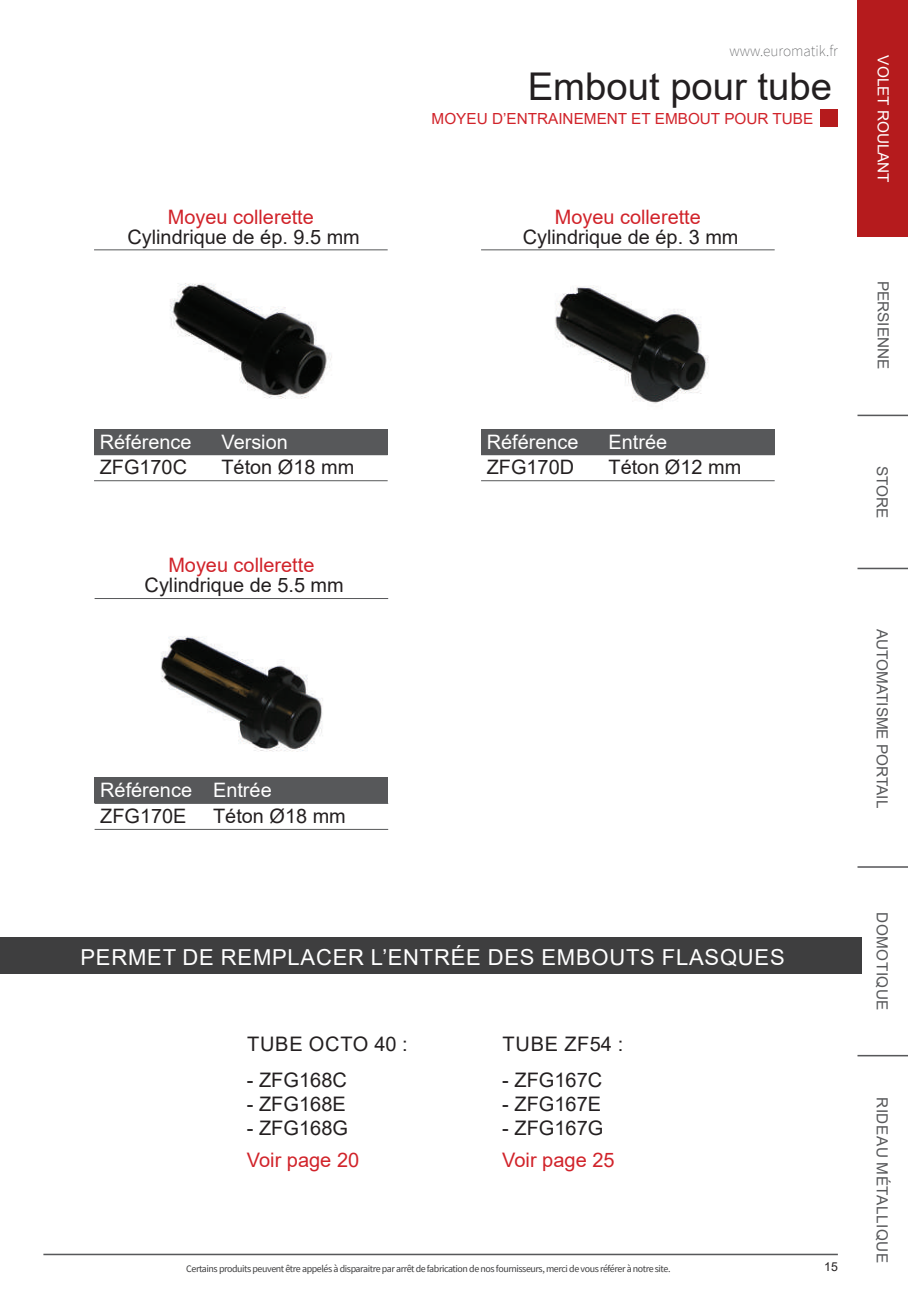
<style>
.page{position:relative;width:908px;height:1304px;background:#fff}
.page>*{position:absolute;margin:0;border:0;box-sizing:border-box;transform-origin:0 0}
.t1{font:38.2px "Arial";color:#231f20}
.t2{font:22px "Arial";letter-spacing:.035em;color:#fff}
.t3{font:20px "Arial";color:#231f20}
.t4{font:20px "Arial";letter-spacing:.035em;color:#231f20}
.t5{font:20px "Arial";color:#d1232a}
.t6{font:19.8px "Arial";color:#231f20}
.t7{font:19.8px "Arial";color:#fff}
.t8{font:19.8px "Arial";color:#d1232a}
.t9{font:15.4px "Arial";color:#d1232a}
.t10{font:15.4px "Arial";color:#57585a}
.t11{font:15.4px "Arial";letter-spacing:.035em;color:#57585a}
.t12{font:200 15.4px "Source Sans Pro";color:#57585a}
.t13{font:15.4px "Arial";color:#fff}
.t14{font:12.2px "Arial";color:#231f20}
.t15{font:10px "Source Sans Pro";letter-spacing:-.04em;color:#3e3e3f}
</style>
<div class="page">
<div style="left:820px;top:109px;width:17px;height:18px;background:#b51b1d"></div>
<hr style="left:43px;top:1254px;width:794px;height:1px;background:#57585a">
<div style="left:857px;top:0;width:50px;height:237px;background:#b51b1d"></div>
<hr style="left:857px;top:568px;width:50px;height:1px;background:#57585a">
<hr style="left:857px;top:866px;width:50px;height:2px;background:#57585a">
<hr style="left:857px;top:415px;width:50px;height:1px;background:#57585a">
<hr style="left:857px;top:1055px;width:50px;height:1px;background:#57585a">
<div style="left:0;top:937px;width:861px;height:37px;background:#3e3e3f"></div>
<div style="left:481px;top:429px;width:293px;height:26px;background:#57585a"></div>
<hr style="left:481px;top:249px;width:293px;height:1px;background:#57585a">
<hr style="left:481px;top:480px;width:293px;height:1px;background:#57585a">
<img style="left:555px;top:285px;width:154px;height:119px">
<div style="left:94px;top:429px;width:293px;height:26px;background:#57585a"></div>
<div style="left:95px;top:778px;width:293px;height:25px;background:#57585a"></div>
<hr style="left:95px;top:598px;width:293px;height:1px;background:#57585a">
<hr style="left:95px;top:803px;width:293px;height:1px;background:#57585a">
<hr style="left:95px;top:829px;width:293px;height:1px;background:#57585a">
<img style="left:161px;top:636px;width:162px;height:116px">
<hr style="left:94px;top:249px;width:293px;height:1px;background:#57585a">
<hr style="left:94px;top:480px;width:293px;height:1px;background:#57585a">
<img style="left:170px;top:283px;width:162px;height:116px">
<h3 class="t12" style="left:729px;top:41px;width:110px">www.euromatik.fr</h3>
<h1 class="t1" style="left:527px;top:60px;width:306px">Embout pour tube</h1>
<h3 class="t8" style="left:168px;top:203px;width:147px">Moyeu collerette</h3>
<h3 class="t6" style="left:127px;top:223px;width:234px">Cylindrique de ép. 9.5 mm</h3>
<h3 class="t9" style="left:431px;top:108px;width:383px">MOYEU D’ENTRAINEMENT ET EMBOUT POUR TUBE</h3>
<h3 class="t8" style="left:554px;top:203px;width:147px">Moyeu collerette</h3>
<h3 class="t6" style="left:522px;top:223px;width:217px">Cylindrique de ép. 3 mm</h3>
<h3 class="t7" style="left:100px;top:428px;width:93px">Référence</h3>
<h3 class="t7" style="left:221px;top:428px;width:68px">Version</h3>
<h3 class="t6" style="left:100px;top:454px;width:89px">ZFG170C</h3>
<h3 class="t6" style="left:221px;top:454px;width:134px">Téton Ø18 mm</h3>
<h3 class="t8" style="left:168px;top:552px;width:147px">Moyeu collerette</h3>
<h3 class="t6" style="left:144px;top:572px;width:200px">Cylindrique de 5.5 mm</h3>
<h3 class="t7" style="left:486px;top:428px;width:93px">Référence</h3>
<h3 class="t7" style="left:608px;top:428px;width:60px">Entrée</h3>
<h3 class="t6" style="left:486px;top:454px;width:89px">ZFG170D</h3>
<h3 class="t6" style="left:608px;top:454px;width:134px">Téton Ø12 mm</h3>
<h3 class="t7" style="left:100px;top:777px;width:173px">Référence Entrée</h3>
<h3 class="t6" style="left:100px;top:803px;width:88px">ZFG170E</h3>
<h3 class="t6" style="left:213px;top:803px;width:134px">Téton Ø18 mm</h3>
<h2 class="t2" style="left:80px;top:942px;width:705px">PERMET DE REMPLACER L’ENTRÉE DES EMBOUTS FLASQUES</h2>
<h3 class="t4" style="left:247px;top:1030px;width:162px">TUBE OCTO 40 :</h3>
<h3 class="t3" style="left:247px;top:1066px;width:102px">- ZFG168C</h3>
<h3 class="t3" style="left:247px;top:1090px;width:100px">- ZFG168E</h3>
<h3 class="t3" style="left:247px;top:1114px;width:103px">- ZFG168G</h3>
<h3 class="t5" style="left:247px;top:1146px;width:114px">Voir page 20</h3>
<h3 class="t4" style="left:502px;top:1030px;width:122px">TUBE ZF54 :</h3>
<h3 class="t3" style="left:502px;top:1066px;width:102px">- ZFG167C</h3>
<h3 class="t3" style="left:502px;top:1090px;width:100px">- ZFG167E</h3>
<h3 class="t3" style="left:502px;top:1114px;width:103px">- ZFG167G</h3>
<h3 class="t5" style="left:502px;top:1146px;width:114px">Voir page 25</h3>
<p class="t15" style="left:186px;top:1262px;width:485px">Certains produits peuvent être appelés à disparaitre par arrêt de fabrication de nos fournisseurs, merci de vous référer à notre site.</p>
<p class="t14" style="left:823px;top:1259px;width:15px">15</p>
<h3 class="t13" style="left:893px;top:55px;width:129px;rotate:90deg">VOLET ROULANT</h3>
<h3 class="t10" style="left:893px;top:281px;width:90px;rotate:90deg">PERSIENNE</h3>
<h3 class="t10" style="left:892px;top:466px;width:54px;rotate:90deg">STORE</h3>
<h3 class="t10" style="left:892px;top:629px;width:181px;rotate:90deg">AUTOMATISME PORTAIL</h3>
<h3 class="t11" style="left:892px;top:912px;width:100px;rotate:90deg">DOMOTIQUE</h3>
<h3 class="t11" style="left:892px;top:1097px;width:167px;rotate:90deg">RIDEAU MÉTALLIQUE</h3>
</div>
